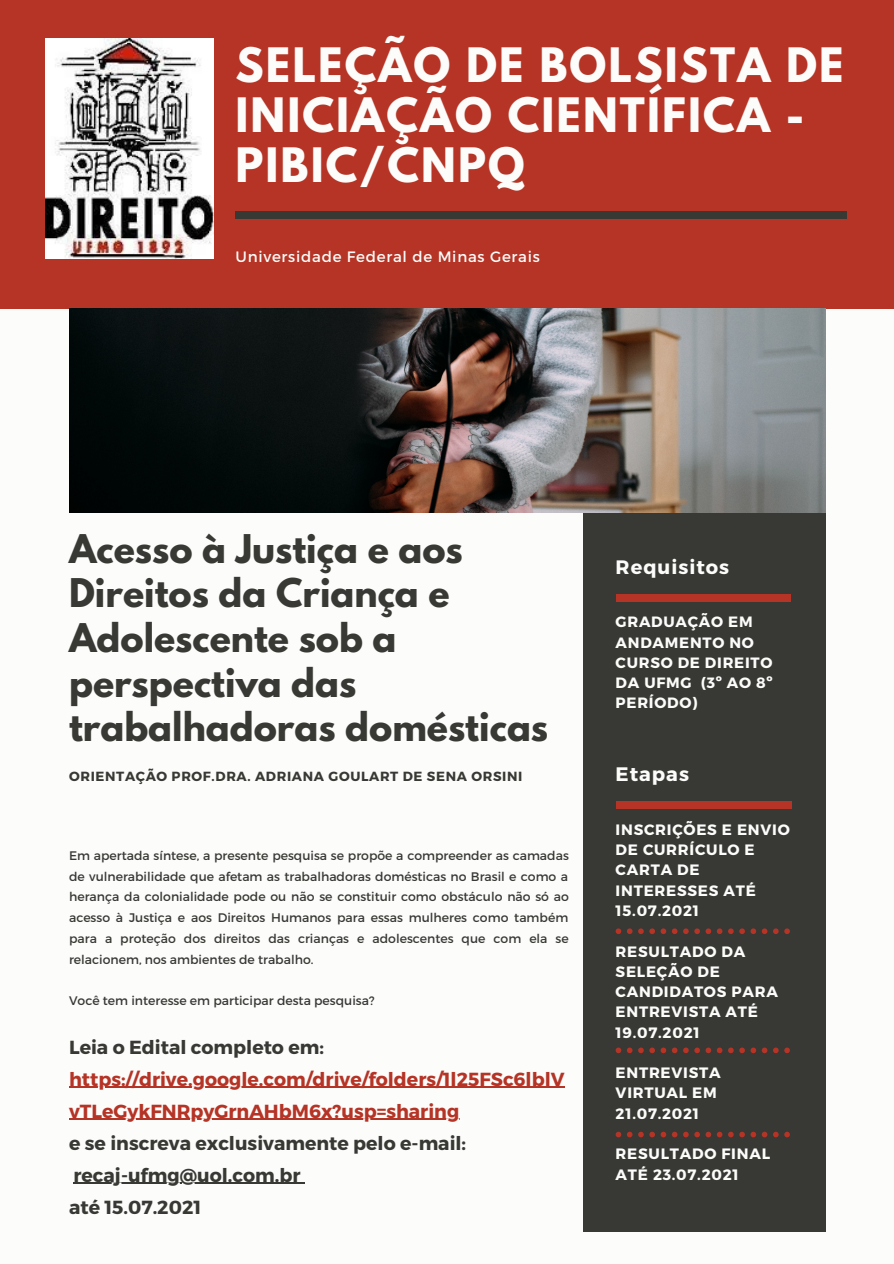
<style>
.page{position:relative;width:894px;height:1264px;background:#fff}
.page>*{position:absolute;margin:0;border:0;box-sizing:border-box;transform-origin:0 0}
.t1{font:700 42px/49.5px "League Spartan";letter-spacing:.05em;color:#fcfcfa}
.t2{font:700 35.1px/44.7px "League Spartan";color:#383835}
.t3{font:700 19.5px "Montserrat";letter-spacing:.05em;color:#fcfcfa}
.t4{font:700 19.35px "Montserrat";letter-spacing:.05em;color:#fcfcfa}
.t5{font:700 18.9px "Montserrat";color:#383835}
.t6{font:700 18.9px/32.1px "Montserrat";color:#b53426}
.t7{font:700 15px/20.2px "Montserrat";letter-spacing:.05em;color:#fcfcfa}
.t8{font:15px "Montserrat";letter-spacing:.05em;color:#fcfcfa}
.t9{font:700 13.2px "Montserrat";letter-spacing:.05em;color:#383835}
.t10{font:12.45px/20.7px "Montserrat";color:#383835;text-align:justify}
</style>
<div class="page">
<div style="left:0;top:0;width:893px;height:1263px;background:#fcfcfa"></div>
<div style="left:0;top:0;width:893px;height:309px;background:#b53426"></div>
<div style="left:583px;top:512px;width:242px;height:720px;background:#383835"></div>
<hr style="left:69px;top:1086px;width:496px;height:1px;background:#b53426">
<hr style="left:69px;top:1118px;width:390px;height:1px;background:#b53426">
<hr style="left:73px;top:1182px;width:227px;height:1px;background:#383835">
<div style="left:235px;top:211px;width:612px;height:8px;background:#383835"></div>
<div style="left:615px;top:594px;width:175px;height:8px;background:#b53426"></div>
<img style="left:46px;top:39px;width:168px;height:219px">
<div style="left:615px;top:801px;width:176px;height:8px;background:#b53426"></div>
<svg style="left:615px;top:928px;width:174px;height:6px"></svg>
<svg style="left:615px;top:1047px;width:174px;height:6px"></svg>
<svg style="left:615px;top:1131px;width:174px;height:6px"></svg>
<img style="left:69px;top:308px;width:756px;height:204px">
<p class="t1" style="left:235px;top:46px;width:609px">SELEÇÃO DE BOLSISTA DE<br>INICIAÇÃO CIENTÍFICA -<br>PIBIC/CNPQ</p>
<p class="t8" style="left:235px;top:247px;width:306px">Universidade Federal de Minas Gerais</p>
<p class="t2" style="left:69px;top:530px;width:480px">Acesso à Justiça e aos<br>Direitos da Criança e<br>Adolescente sob a perspectiva das trabalhadoras domésticas</p>
<p class="t9" style="left:69px;top:768px;width:455px">ORIENTAÇÃO PROF.DRA. ADRIANA GOULART DE SENA ORSINI</p>
<p class="t10" style="left:69px;top:844px;width:501px">Em apertada síntese, a presente pesquisa se propõe a compreender as camadas de vulnerabilidade que afetam as trabalhadoras domésticas no Brasil e como a herança da colonialidade pode ou não se constituir como obstáculo não só ao acesso à Justiça e aos Direitos Humanos para essas mulheres como também para a proteção dos direitos das crianças e adolescentes que com ela se relacionem, nos ambientes de trabalho.</p>
<p class="t10" style="left:69px;top:989px;width:307px">Você tem interesse em participar desta pesquisa?</p>
<p class="t5" style="left:69px;top:1034px;width:256px">Leia o Edital completo em:</p>
<p class="t6" style="left:69px;top:1061px;width:497px">https://drive.google.com/drive/folders/1l25FSc6lblV vTLeGykFNRpyGrnAHbM6x?usp=sharing</p>
<p class="t5" style="left:69px;top:1130px;width:398px">e se inscreva exclusivamente pelo e-mail:</p>
<p class="t5" style="left:73px;top:1162px;width:228px">recaj-ufmg@uol.com.br</p>
<p class="t5" style="left:69px;top:1194px;width:134px">até 15.07.2021</p>
<p class="t4" style="left:615px;top:554px;width:115px">Requisitos</p>
<p class="t7" style="left:615px;top:611px;width:158px">GRADUAÇÃO EM<br>ANDAMENTO NO<br>CURSO DE DIREITO<br>DA UFMG (3º AO 8º<br>PERÍODO)</p>
<p class="t3" style="left:615px;top:761px;width:75px">Etapas</p>
<p class="t7" style="left:615px;top:818px;width:176px">INSCRIÇÕES E ENVIO<br>DE CURRÍCULO E<br>CARTA DE<br>INTERESSES ATÉ<br>15.07.2021</p>
<p class="t7" style="left:615px;top:940px;width:164px">RESULTADO DA<br>SELEÇÃO DE<br>CANDIDATOS PARA<br>ENTREVISTA ATÉ<br>19.07.2021</p>
<p class="t7" style="left:615px;top:1061px;width:106px">ENTREVISTA<br>VIRTUAL EM<br>21.07.2021</p>
<p class="t7" style="left:615px;top:1143px;width:156px">RESULTADO FINAL<br>ATÉ 23.07.2021</p>
</div>
